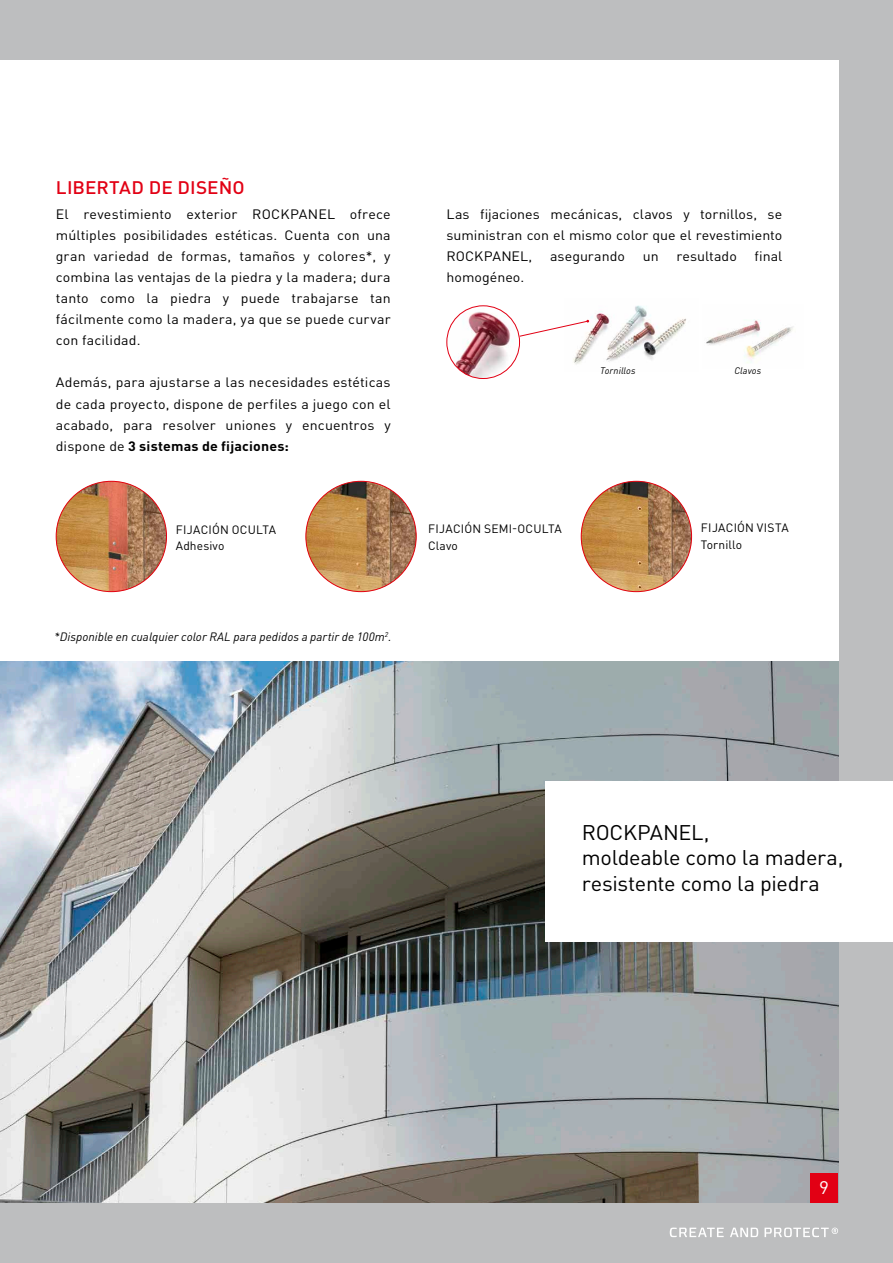
<style>
.page{position:relative;width:893px;height:1263px;background:#bdbebf}
.page>*{position:absolute;margin:0;border:0;box-sizing:border-box;transform-origin:0 0}
.t1{font:21px/25.5px "DIN Pro";letter-spacing:-.015em;color:#000}
.t2{font:500 18px "DIN Pro";letter-spacing:.01em;color:#e20014;scale:1.05 1}
.t3{font:18px "DIN Pro";color:#fff;scale:1.05 1}
.t4{font:13.5px/21px "DIN Pro";letter-spacing:.01em;color:#000;text-align:justify;scale:1.05 1}
.t5{font:12px/16.5px "DIN Pro";letter-spacing:.015em;color:#000}
.t6{font:italic 12px "DIN Pro";letter-spacing:.005em;color:#000}
.t7{font:italic 9.45px "DIN Pro";letter-spacing:.015em;color:#000}
.s1{font-weight:700}
</style>
<div class="page">
<div style="left:0;top:60px;width:838px;height:1143px;background:#fff"></div>
<img style="left:0;top:661px;width:838px;height:542px">
<div style="left:810px;top:1173px;width:28px;height:30px;background:#e20014"></div>
<svg style="left:730px;top:1227px;width:28px;height:10px"></svg>
<svg style="left:764px;top:1227px;width:74px;height:10px"></svg>
<svg style="left:670px;top:1227px;width:54px;height:10px"></svg>
<img style="left:56px;top:481px;width:110px;height:111px;border-radius:55px">
<img style="left:306px;top:481px;width:110px;height:111px;border-radius:55px">
<img style="left:581px;top:481px;width:111px;height:111px;border-radius:55px">
<img style="left:573px;top:305px;width:113px;height:60px">
<img style="left:447px;top:306px;width:73px;height:72px;border-radius:36px">
<div style="left:446px;top:305px;width:74px;height:74px;border:1px solid #e20014;border-radius:50%"></div>
<svg style="left:519px;top:320px;width:70px;height:17px"></svg>
<img style="left:706px;top:319px;width:88px;height:44px">
<div style="left:546px;top:782px;width:347px;height:160px;background:#fff"></div>
<h2 class="t2" style="left:56px;top:173px;width:63px">LI BERTAD</h2>
<h2 class="t2" style="left:149px;top:173px;width:38px">DE DISE</h2>
<h2 class="t2" style="left:219px;top:173px;width:24px">ÑO</h2>
<p class="t4" style="left:56px;top:203px;width:320px">El revestimiento exterior ROCKPANEL ofrece múltiples posibilidades estéticas. Cuenta con una gran variedad de formas, tamaños y colores*, y combina las ventajas de la piedra y la madera; dura tanto como la piedra y puede trabajarse tan fácilmente como la madera, ya que se puede curvar con facilidad.</p>
<p class="t4" style="left:56px;top:371px;width:320px">Además, para ajustarse a las necesidades estéticas de cada proyecto, dispone de perfiles a juego con el acabado, para resolver uniones y encuentros y dispone de <span class="s1">3 sistemas de fijaciones:</span></p>
<p class="t4" style="left:446px;top:203px;width:321px">Las fijaciones mecánicas, clavos y tornillos, se suministran con el mismo color que el revestimiento ROCKPANEL,</p>
<p class="t4" style="left:550px;top:245px;width:73px">asegurando</p>
<p class="t4" style="left:643px;top:245px;width:17px">un</p>
<p class="t4" style="left:676px;top:245px;width:59px">resultado</p>
<p class="t4" style="left:755px;top:245px;width:28px">final</p>
<p class="t4" style="left:446px;top:266px;width:76px">homogéneo.</p>
<p class="t7" style="left:600px;top:363px;width:37px">Tornillos</p>
<p class="t7" style="left:734px;top:363px;width:28px">Clavos</p>
<p class="t5" style="left:176px;top:520px;width:65px">Fijación oculta<br>Adhesivo</p>
<p class="t5" style="left:428px;top:519px;width:64px">Fijación semi</p>
<p class="t5" style="left:512px;top:519px;width:14px">-oculta</p>
<p class="t5" style="left:428px;top:536px;width:31px">Clavo</p>
<p class="t6" style="left:54px;top:627px;width:339px">*Disponible en cualquier color RAL para pedidos a partir de 100m<sup>2</sup>.</p>
<p class="t5" style="left:701px;top:518px;width:64px">Fijación vista<br>Tornillo</p>
<h1 class="t1" style="left:582px;top:817px;width:263px">ROCKPANEL,<br>moldeable como la madera, resistente como la piedra</h1>
<h2 class="t3" style="left:819px;top:1173px;width:11px">9</h2>
</div>
